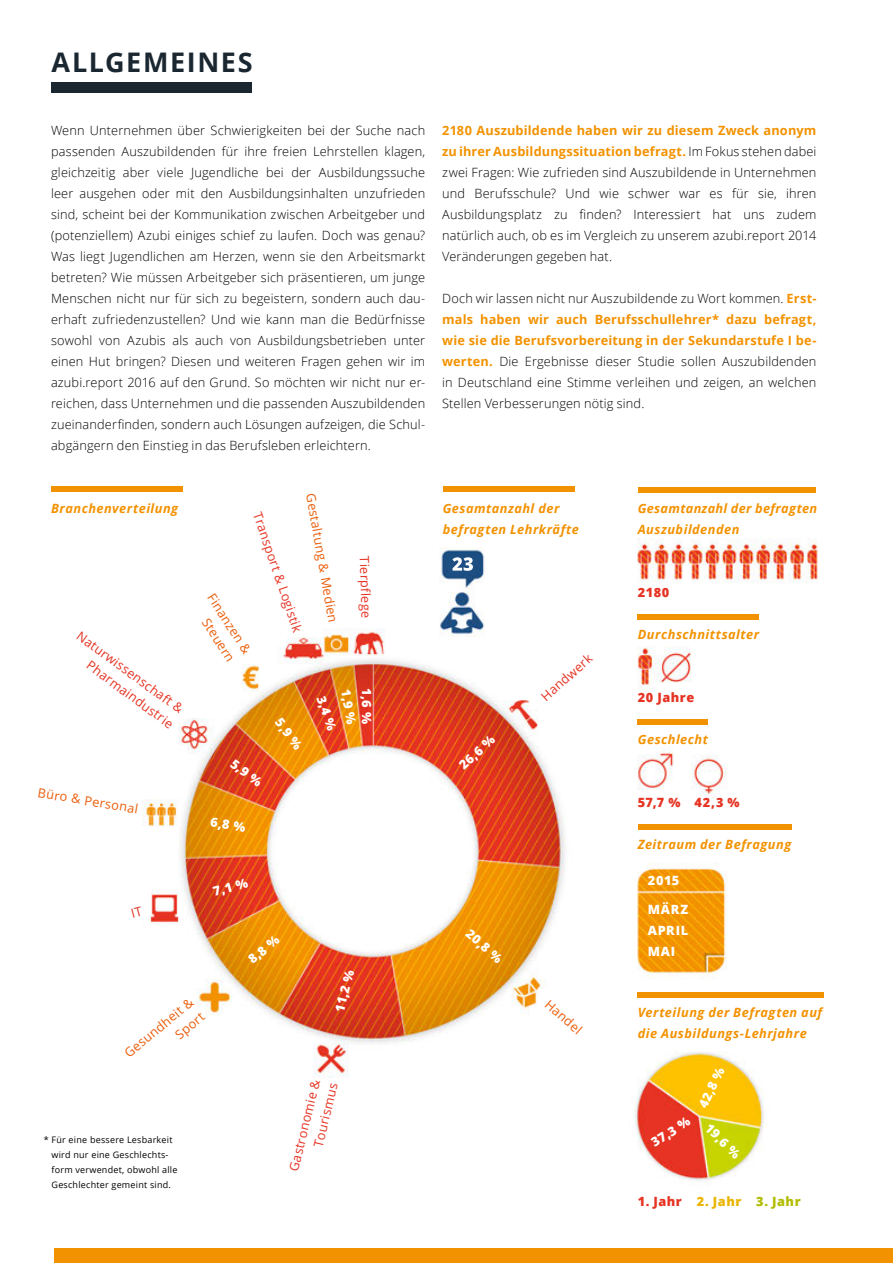
<style>
.page{position:relative;width:893px;height:1263px;background:#fff}
.page>*{position:absolute;margin:0;border:0;box-sizing:border-box;transform-origin:0 0}
.t1{font:700 27px "Open Sans";letter-spacing:.055em;color:#1a2731}
.t2{font:300 12.75px/21px "Open Sans";letter-spacing:.01em;color:#000;text-align:justify}
.t3{font:italic 700 12.75px/21px "Open Sans";letter-spacing:.04em;color:#f39200}
.t4{font:12.75px/17.9px "Open Sans";color:#e63323;text-align:right}
.t5{font:800 12.75px/21px "Open Sans";letter-spacing:.055em;color:#fff;text-align:justify}
.t6{font:12.75px/18.3px "Open Sans";color:#eb5d0b;text-align:right}
.t7{font:800 12.75px "Open Sans";letter-spacing:.045em;color:#e63323}
.t8{font:9px/15px "Open Sans";letter-spacing:.025em;color:#000}
.s1{font-weight:700;color:#f39200}
.s2{color:#eab500}
.s3{color:#b1bc00}
</style>
<div class="page">
<img style="left:51px;top:82px;width:773px;height:1101px">
<div style="left:51px;top:486px;width:132px;height:6px;background:#f39200"></div>
<div style="left:443px;top:486px;width:131px;height:6px;background:#f39200"></div>
<div style="left:638px;top:992px;width:186px;height:5px;background:#f39200"></div>
<div style="left:638px;top:824px;width:153px;height:5px;background:#f39200"></div>
<div style="left:638px;top:487px;width:178px;height:5px;background:#f39200"></div>
<div style="left:638px;top:614px;width:121px;height:5px;background:#f39200"></div>
<div style="left:638px;top:719px;width:70px;height:5px;background:#f39200"></div>
<svg style="left:452px;top:557px;width:21px;height:14px"></svg>
<div style="left:51px;top:83px;width:201px;height:10px;background:#1a2731"></div>
<div style="left:54px;top:1248px;width:839px;height:15px;background:#f39200"></div>
<svg style="left:131px;top:906px;width:12px;height:12px"></svg>
<h1 class="t1" style="left:51px;top:43px;width:203px">ALLGEMEINES</h1>
<p class="t2" style="left:51px;top:120px;width:376px">Wenn Unternehmen über Schwierigkeiten bei der Suche nach passenden Auszubildenden für ihre freien Lehrstellen klagen, gleichzeitig aber viele Jugendliche bei der Ausbildungssuche leer ausgehen oder mit den Ausbildungsinhalten unzufrieden sind, scheint bei der Kommunikation zwischen Arbeitgeber und (potenziellem) Azubi einiges schief zu laufen. Doch was genau?<br>Was liegt Jugendlichen am Herzen, wenn sie den Arbeitsmarkt betreten? Wie müssen Arbeitgeber sich präsentieren, um junge Menschen nicht nur für sich zu begeistern, sondern auch dau&shy;erhaft zufriedenzustellen? Und wie kann man die Bedürfnisse sowohl von Azubis als auch von Ausbildungsbetrieben unter einen Hut bringen? Diesen und weiteren Fragen gehen wir im azubi.report 2016 auf den Grund. So möchten wir nicht nur er&shy;reichen, dass Unternehmen und die passenden Auszubildenden zueinanderfinden, sondern auch Lösungen aufzeigen, die Schul&shy;abgängern den Einstieg in das Berufsleben erleichtern.</p>
<p class="t2" style="left:442px;top:120px;width:376px"><span class="s1">2180 Auszubildende haben wir zu diesem Zweck anonym zu ihrer Ausbildungssituation befragt.</span> Im Fokus stehen dabei zwei Fragen: Wie zufrieden sind Auszubildende in Unternehmen und Berufsschule? Und wie schwer war es für sie, ihren Ausbildungsplatz zu finden? Interessiert hat uns zudem natürlich auch, ob es im Vergleich zu unserem azubi.report 2014<br>Veränderungen gegeben hat.</p>
<p class="t2" style="left:442px;top:288px;width:376px">Doch wir lassen nicht nur Auszubildende zu Wort kommen. <span class="s1">Erst&shy;mals haben wir auch Berufsschullehrer* dazu befragt, wie sie die Berufsvorbereitung in der Sekundarstufe I be&shy;werten.</span> Die Ergebnisse dieser Studie sollen Auszubildenden in Deutschland eine Stimme verleihen und zeigen, an welchen Stellen Verbesserungen nötig sind.</p>
<p class="t6" style="left:320px;top:492px;width:132px;rotate:80deg">Gestaltung &amp; Medien</p>
<p class="t3" style="left:51px;top:498px;width:129px">Branchenverteilung</p>
<p class="t3" style="left:638px;top:498px;width:181px">Gesamtanzahl der befragten<br>Auszubildenden</p>
<p class="t3" style="left:443px;top:498px;width:138px">Gesamtanzahl der befragten Lehrkräfte</p>
<p class="t4" style="left:266px;top:510px;width:127px;rotate:71deg">Transport &amp; Logistik</p>
<p class="t4" style="left:374px;top:556px;width:64px;rotate:88deg">Tierpflege</p>
<p class="t7" style="left:638px;top:583px;width:33px">2180</p>
<p class="t6" style="left:219px;top:589px;width:70px;line-height:17.9px;rotate:58deg">Finanzen &amp;<br>Steuern</p>
<p class="t3" style="left:638px;top:624px;width:123px">Durchschnittsalter</p>
<p class="t4" style="left:84px;top:627px;width:131px;rotate:36deg">Naturwissenschaft &amp;<br>Pharmaindustrie</p>
<p class="t4" style="left:537px;top:691px;width:65px;rotate:-42deg">Handwerk</p>
<p class="t5" style="left:357px;top:687px;width:37px;rotate:80deg">1,9 %</p>
<p class="t5" style="left:378px;top:688px;width:37px;rotate:91deg">1,6 %</p>
<p class="t7" style="left:638px;top:688px;width:58px">20 Jahre</p>
<p class="t5" style="left:331px;top:693px;width:37px;rotate:71deg">3,4 %</p>
<p class="t5" style="left:287px;top:713px;width:37px;rotate:53deg">5,9 %</p>
<p class="t5" style="left:453px;top:759px;width:45px;rotate:-43deg">26,6 %</p>
<p class="t3" style="left:638px;top:729px;width:72px">Geschlecht</p>
<p class="t5" style="left:239px;top:753px;width:37px;rotate:36deg">5,9 %</p>
<p class="t6" style="left:39px;top:783px;width:103px;rotate:9deg">Büro &amp; Personal</p>
<p class="t7" style="left:638px;top:793px;width:103px">57,7 % 42,3 %</p>
<p class="t5" style="left:212px;top:811px;width:37px;rotate:9deg">6,8 %</p>
<p class="t5" style="left:211px;top:880px;width:37px;rotate:-15deg">7,1 %</p>
<p class="t6" style="left:120px;top:1047px;width:86px;rotate:-40deg">Gesundheit &amp;<br>Sport</p>
<p class="t8" style="left:52px;top:1132px;width:127px;text-indent:-8px">* Für eine bessere Lesbarkeit wird nur eine Geschlechts&shy;form verwendet, obwohl alle<br>Geschlechter gemeint sind.</p>
<p class="t5" style="left:243px;top:952px;width:37px;rotate:-40deg">8,8 %</p>
<p class="t5" style="left:328px;top:1009px;width:45px;rotate:-76deg">11,2 %</p>
<p class="t4" style="left:284px;top:1168px;width:96px;rotate:-76deg">Gastronomie &amp;<br>Tourismus</p>
<p class="t5" style="left:476px;top:923px;width:45px;rotate:42deg">20,8 %</p>
<p class="t6" style="left:553px;top:995px;width:46px;rotate:41deg">Handel</p>
<p class="t3" style="left:638px;top:834px;width:155px">Zeitraum der Befragung</p>
<p class="t5" style="left:648px;top:869px;width:33px">2015</p>
<p class="t5" style="left:648px;top:898px;width:42px">MÄRZ APRIL MAI</p>
<p class="t3" style="left:638px;top:1002px;width:186px">Verteilung der Befragten auf die Ausbildungs-Lehrjahre</p>
<p class="t5" style="left:692px;top:1102px;width:45px;rotate:-64deg">42,8 %</p>
<p class="t5" style="left:646px;top:1134px;width:45px;rotate:-32deg">37,3 %</p>
<p class="t5" style="left:715px;top:1117px;width:45px;rotate:45deg">19,6 %</p>
<p class="t7" style="left:638px;top:1192px;width:164px">1. Jahr <span class="s2">2. Jahr</span> <span class="s3">3. Jahr</span></p>
</div>
